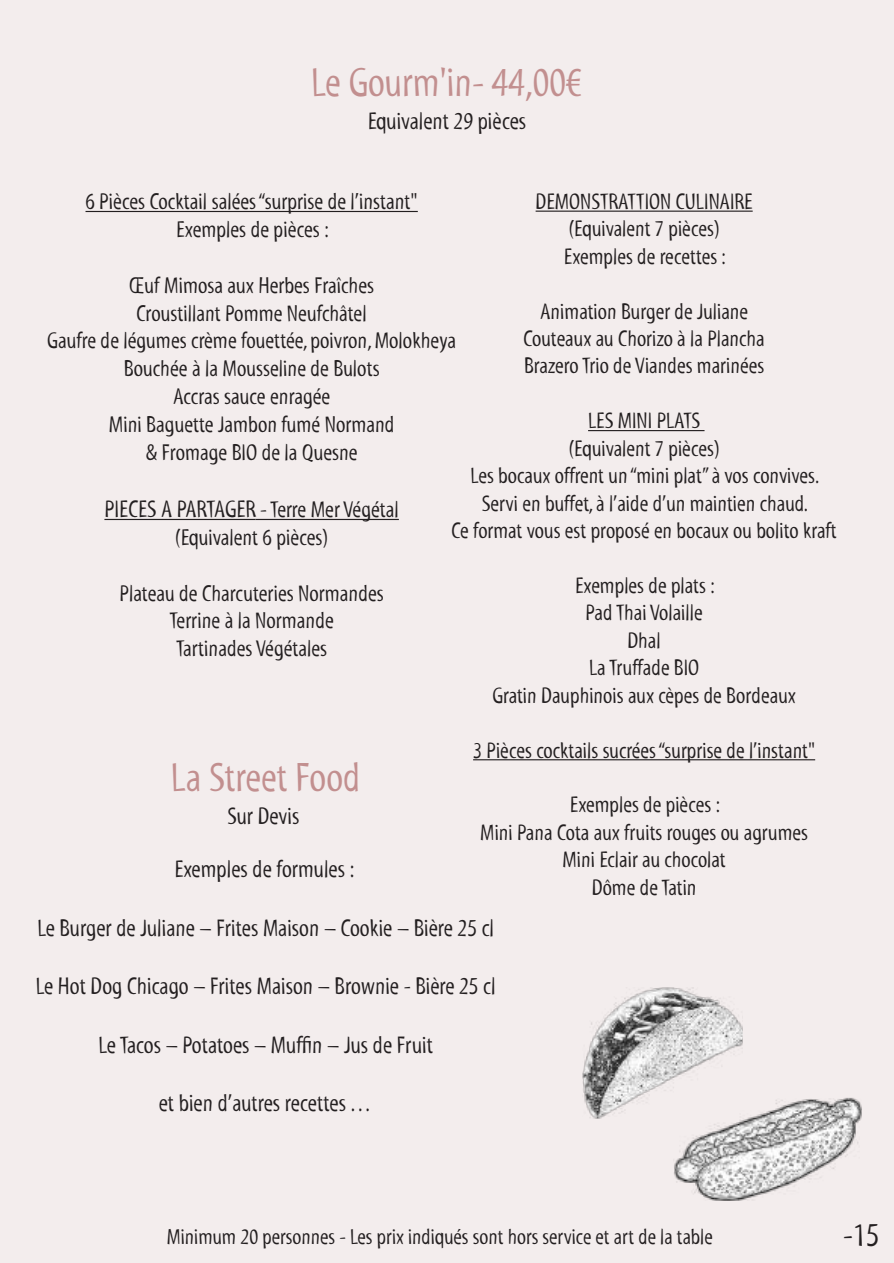
<style>
.page{position:relative;width:894px;height:1263px;background:#fff}
.page>*{position:absolute;margin:0;border:0;box-sizing:border-box;transform-origin:0 0}
.t1{font:41.55px "Myriad Std Tilt";color:#c28f8f}
.t2{font:33.45px "Myriad Std Tilt";color:#231f20}
.t3{font:24.3px "Myriad Std Tilt";color:#231f20}
.t4{font:23.25px/27.9px "Myriad Std Tilt";color:#231f20;text-align:center}
.t5{font:22.8px/27.5px "Myriad Std Tilt";color:#231f20;text-align:center}
.t6{font:22.2px "Myriad Std Tilt";color:#231f20}
.s1{font-size:24.3px}
</style>
<div class="page">
<div style="left:0;top:0;width:893px;height:1263px;background:#f2ebeb"></div>
<hr style="left:85px;top:211px;width:332px;height:1px;background:#231f20">
<hr style="left:104px;top:519px;width:151px;height:1px;background:#231f20">
<hr style="left:255px;top:519px;width:144px;height:1px;background:#231f20">
<hr style="left:535px;top:211px;width:217px;height:1px;background:#231f20">
<hr style="left:588px;top:430px;width:116px;height:1px;background:#231f20">
<hr style="left:473px;top:759px;width:341px;height:1px;background:#231f20">
<img style="left:582px;top:987px;width:160px;height:131px">
<img style="left:673px;top:1097px;width:188px;height:103px">
<h1 class="t1" style="left:311px;top:60px;width:273px">Le Gourm'in- 44,00€</h1>
<p class="t3" style="left:367px;top:108px;width:160px">Equivalent 29 pièces</p>
<p class="t4" style="left:85px;top:188px;width:333px">6 Pièces Cocktail salées “surprise de l’instant"<br>Exemples de pièces :</p>
<p class="t4" style="left:47px;top:271px;width:410px">Œuf Mimosa aux Herbes Fraîches<br>Croustillant Pomme Neufchâtel<br>Gaufre de légumes crème fouettée, poivron, Molokheya<br>Bouchée à la Mousseline de Bulots<br>Accras sauce enragée<br>Mini Baguette Jambon fumé Normand<br>&amp; Fromage BIO de la Quesne</p>
<p class="t4" style="left:104px;top:496px;width:296px"><span class="s1">PIECES A PARTAGER</span> - Terre Mer Végétal (Equivalent 6 pièces)</p>
<p class="t4" style="left:119px;top:579px;width:266px">Plateau de Charcuteries Normandes<br>Terrine à la Normande<br>Tartinades Végétales</p>
<p class="t5" style="left:535px;top:188px;width:218px">DEMONSTRATTION CULINAIRE (Equivalent 7 pièces)<br>Exemples de recettes :</p>
<p class="t5" style="left:523px;top:298px;width:243px">Animation Burger de Juliane<br>Couteaux au Chorizo à la Plancha<br>Brazero Trio de Viandes marinées</p>
<p class="t5" style="left:451px;top:407px;width:387px">LES MINI PLATS<br>(Equivalent 7 pièces)<br>Les bocaux offrent un “mini plat” à vos convives.<br>Servi en buffet, à l’aide d’un maintien chaud.<br>Ce format vous est proposé en bocaux ou bolito kraft</p>
<p class="t5" style="left:492px;top:572px;width:305px">Exemples de plats :<br>Pad Thai Volaille<br>Dhal<br>La Truffade BIO<br>Gratin Dauphinois aux cèpes de Bordeaux</p>
<p class="t5" style="left:473px;top:736px;width:343px">3 Pièces cocktails sucrées “surprise de l’instant"</p>
<p class="t5" style="left:480px;top:791px;width:329px">Exemples de pièces :<br>Mini Pana Cota aux fruits rouges ou agrumes<br>Mini Eclair au chocolat<br>Dôme de Tatin</p>
<h1 class="t1" style="left:171px;top:754px;width:191px">La Street Food</h1>
<p class="t3" style="left:227px;top:802px;width:73px">Sur Devis</p>
<p class="t3" style="left:174px;top:856px;width:181px">Exemples de formules :</p>
<p class="t3" style="left:37px;top:914px;width:458px">Le Burger de Juliane – Frites Maison – Cookie – Bière 25 cl</p>
<p class="t3" style="left:36px;top:973px;width:461px">Le Hot Dog Chicago – Frites Maison – Brownie - Bière 25 cl</p>
<p class="t3" style="left:98px;top:1031px;width:336px">Le Tacos – Potatoes – Muffin – Jus de Fruit</p>
<p class="t3" style="left:159px;top:1090px;width:213px">et bien d’autres recettes . . .</p>
<p class="t6" style="left:167px;top:1224px;width:547px">Minimum 20 personnes - Les prix indiqués sont hors service et art de la table</p>
<h2 class="t2" style="left:842px;top:1216px;width:38px">-15</h2>
</div>
